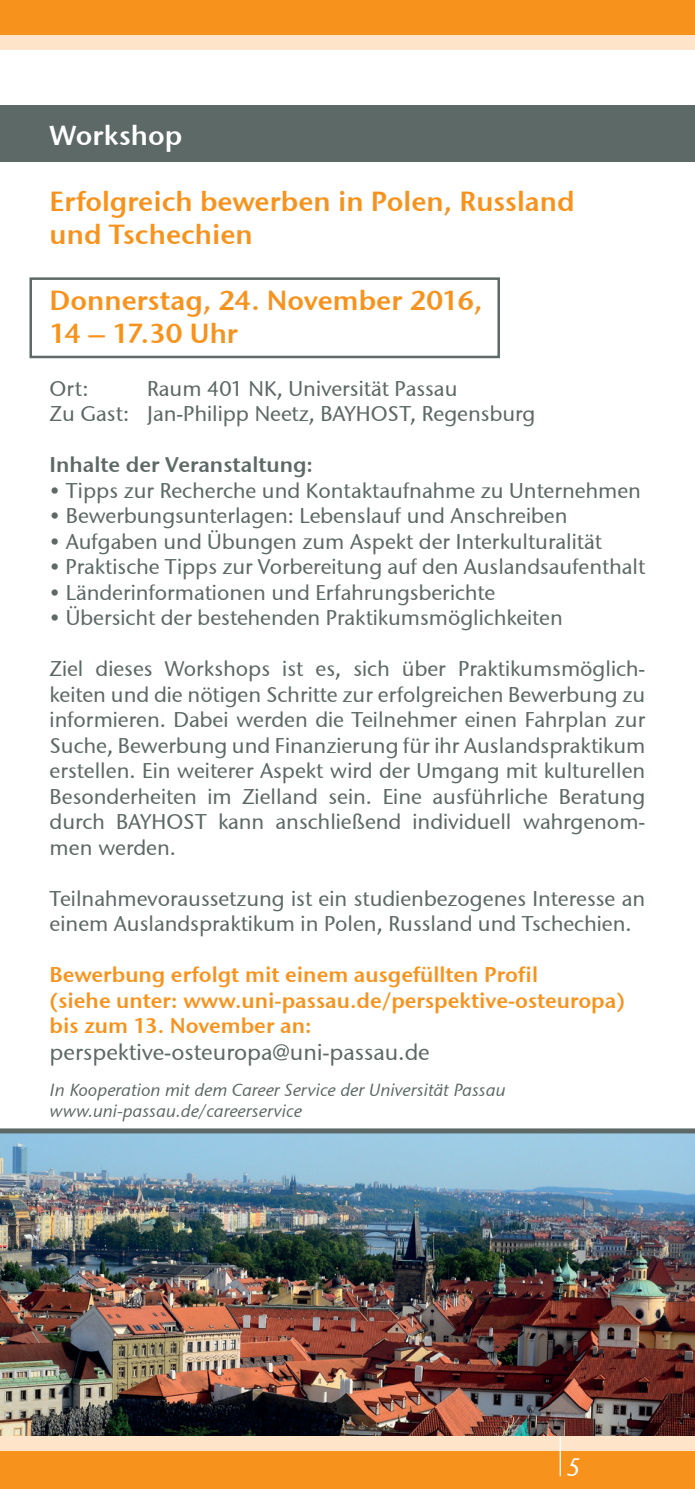
<style>
.page{position:relative;width:695px;height:1489px;background:#fff}
.page>*{position:absolute;margin:0;border:0;box-sizing:border-box;transform-origin:0 0}
.t1{font:27.5px/33px "Stone Sans Semi ITCTT";color:#f7931d}
.t2{font:27.5px "Stone Sans Semi ITCTT";color:#fff}
.t3{font:italic 25px "Stone Sans ITCTT Medium";color:#fff}
.t4{font:22.5px "Stone Sans ITCTT Medium";color:#5d6966}
.t5{font:21.25px/25.5px "Stone Sans ITCTT Medium";color:#5d6966}
.t6{font:21.25px/25.5px "Stone Sans Semi ITCTT";color:#f7931d}
.t7{font:21.25px "Stone Sans Semi ITCTT";color:#5d6966}
.t8{font:italic 17.5px/21px "Stone Sans ITCTT Medium";color:#5d6966}
</style>
<div class="page">
<img style="left:1px;top:1133px;width:693px;height:303px">
<img style="left:0;top:1130px;width:1px;height:313px">
<div style="left:0;top:0;width:694px;height:35px;background:#f7931d"></div>
<div style="left:0;top:35px;width:694px;height:14px;background:#fee5ca"></div>
<div style="left:29px;top:277px;width:471px;height:81px;border:2px solid #5d6966"></div>
<div style="left:0;top:105px;width:694px;height:57px;background:#5d6966"></div>
<div style="left:0;top:1128px;width:694px;height:5px;background:#5d6966"></div>
<div style="left:0;top:1449px;width:694px;height:39px;background:#f7931d"></div>
<div style="left:0;top:1436px;width:694px;height:14px;background:#fee5ca"></div>
<hr style="left:559px;top:1436px;width:1px;height:39px;background:#fff">
<p class="t2" style="left:50px;top:118px;width:134px">Workshop</p>
<p class="t1" style="left:50px;top:184px;width:526px">Erfolgreich bewerben in Polen, Russland und Tschechien</p>
<p class="t1" style="left:50px;top:283px;width:434px">Donnerstag, 24. November 2016,<br>14 – 17.30 Uhr</p>
<p class="t5" style="left:50px;top:375px;width:40px">Ort:</p>
<p class="t5" style="left:50px;top:375px;width:487px;text-indent:97px">Raum 401 NK, Universität Passau<br>Zu Gast: Jan-Philipp Neetz, BAYHOST, Regensburg</p>
<p class="t7" style="left:50px;top:451px;width:265px">Inhalte der Veranstaltung:</p>
<p class="t5" style="left:50px;top:477px;width:592px">• Tipps zur Recherche und Kontaktaufnahme zu Unternehmen</p>
<p class="t5" style="left:50px;top:503px;width:519px">• Bewerbungsunterlagen: Lebenslauf und Anschreiben</p>
<p class="t5" style="left:50px;top:528px;width:554px">• Aufgaben und Übungen zum Aspekt der Interkulturalität</p>
<p class="t5" style="left:50px;top:554px;width:597px">• Praktische Tipps zur Vorbereitung auf den Auslandsaufenthalt</p>
<p class="t5" style="left:50px;top:579px;width:447px">• Länderinformationen und Erfahrungsberichte</p>
<p class="t5" style="left:50px;top:605px;width:514px">• Übersicht der bestehenden Praktikumsmöglichkeiten</p>
<p class="t5" style="left:50px;top:656px;width:597px;text-align:justify">Ziel dieses Workshops ist es, sich über Praktikumsmöglich&shy;keiten und die nötigen Schritte zur erfolgreichen Bewerbung zu informieren. Dabei werden die Teilnehmer einen Fahrplan zur Suche, Bewerbung und Finanzierung für ihr Auslandspraktikum erstellen. Ein weiterer Aspekt wird der Umgang mit kulturellen Besonderheiten im Zielland sein. Eine ausführliche Beratung durch BAYHOST kann anschließend individuell wahrgenom&shy;men werden.</p>
<p class="t5" style="left:50px;top:885px;width:597px">Teilnahmevoraussetzung ist ein studienbezogenes Interesse an einem Auslandspraktikum in Polen, Russland und Tschechien.</p>
<p class="t6" style="left:50px;top:961px;width:577px">Bewerbung erfolgt mit einem ausgefüllten Profil<br>(siehe unter: www.uni-passau.de/perspektive-osteuropa) bis zum 13. November an:</p>
<p class="t4" style="left:50px;top:1038px;width:381px">perspektive-osteuropa@uni-passau.de</p>
<p class="t8" style="left:50px;top:1078px;width:457px">In Kooperation mit dem Career Service der Universität Passau www.uni-passau.de/careerservice</p>
<p class="t3" style="left:566px;top:1451px;width:15px">5</p>
</div>
